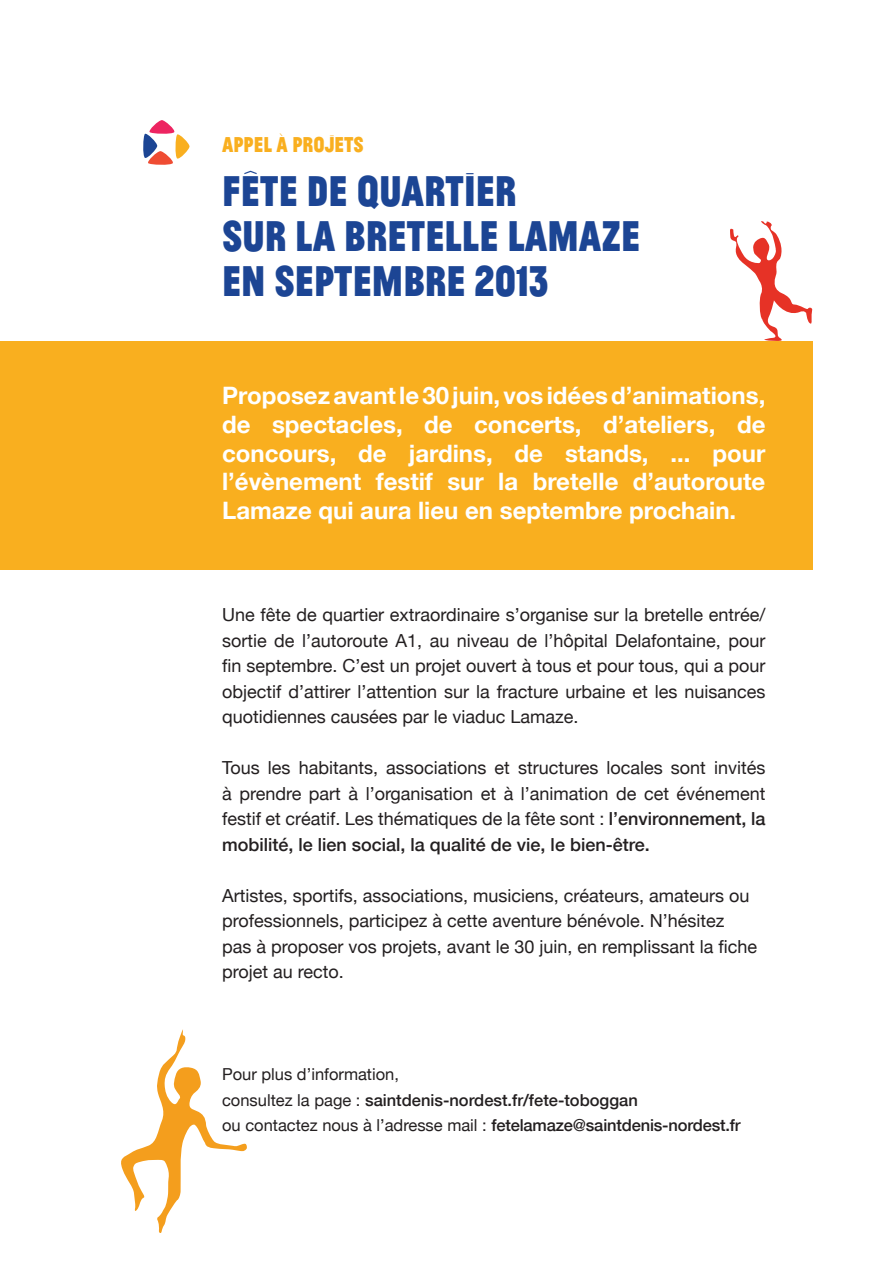
<style>
.page{position:relative;width:893px;height:1263px;background:#fff}
.page>*{position:absolute;margin:0;border:0;box-sizing:border-box;transform-origin:0 0}
.t1{font:100 45px/45px "Jean Luc";color:#1c4594}
.t2{font:700 24px/28.8px "Helvetica Neue";color:#fff;text-align:justify}
.t3{font:100 22.5px "Jean Luc";color:#f9af1f}
.t4{font:18px/25.5px "Helvetica Neue";color:#231f20;text-align:justify}
.t5{font:16.5px/25.5px "Helvetica Neue";color:#231f20}
.s1{font-weight:500}
</style>
<div class="page">
<svg style="left:143px;top:120px;width:47px;height:45px"></svg>
<svg style="left:121px;top:1029px;width:126px;height:204px"></svg>
<div style="left:0;top:341px;width:812px;height:229px;background:#f9af1f"></div>
<svg style="left:730px;top:221px;width:82px;height:120px"></svg>
<p class="t3" style="left:222px;top:130px;width:143px">APPEL À PROJETS</p>
<h1 class="t1" style="left:222px;top:165px;width:419px">FÊTE DE QUARTIER<br>SUR LA BRETELLE LAMAZE<br>EN SEPTEMBRE 2013</h1>
<h2 class="t2" style="left:222px;top:380px;width:545px">Proposez avant le 30 juin, vos idées d’animations, de spectacles, de concerts, d’ateliers, de concours, de jardins, de stands, ... pour l’évènement festif sur la bretelle d’autoroute Lamaze qui aura lieu en septembre prochain.</h2>
<p class="t4" style="left:222px;top:601px;width:545px">Une fête de quartier extraordinaire s’organise sur la bretelle entrée/ sortie de l’autoroute A1, au niveau de l’hôpital Delafontaine, pour fin septembre. C’est un projet ouvert à tous et pour tous, qui a pour objectif d’attirer l’attention sur la fracture urbaine et les nuisances quotidiennes causées par le viaduc Lamaze.</p>
<p class="t4" style="left:222px;top:754px;width:545px">Tous les habitants, associations et structures locales sont invités à prendre part à l’organisation et à l’animation de cet événement festif et créatif. Les thématiques de la fête sont : <span class="s1">l’environnement, la mobilité, le lien social, la qualité de vie, le bien-être.</span></p>
<p class="t4" style="left:222px;top:881px;width:537px;text-align:left">Artistes, sportifs, associations, musiciens, créateurs, amateurs ou professionnels, participez à cette aventure bénévole. N’hésitez pas à proposer vos projets, avant le 30 juin, en remplissant la fiche projet au recto.</p>
<p class="t5" style="left:222px;top:1060px;width:520px">Pour plus d’information,<br>consultez la page : <span class="s1">saintdenis-nordest.fr/fete-toboggan<br></span>ou contactez nous à l’adresse mail : <span class="s1">fetelamaze@saintdenis-nordest.fr</span></p>
</div>
